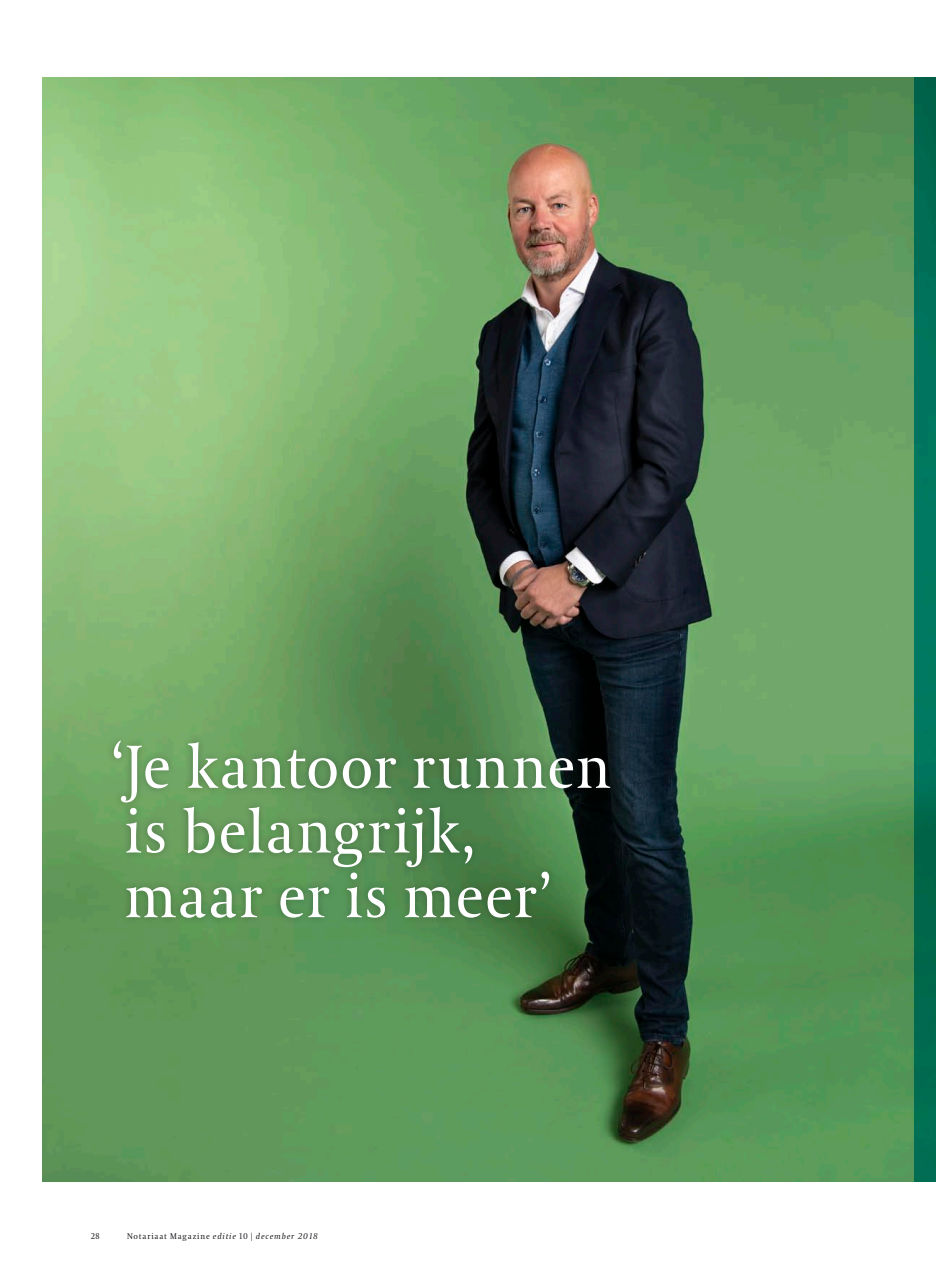
<style>
.page{position:relative;width:936px;height:1263px;background:#fff}
.page>*{position:absolute;margin:0;border:0;box-sizing:border-box;transform-origin:0 0}
.t1{font:60.45px/64.7px "VPRO Coranto";letter-spacing:.02em;color:#fff}
.t2{font:italic 8.25px "VPRO Coranto";letter-spacing:.1em;color:#1a1a1f}
.t3{font:8.25px "VPRO Coranto Cn";color:#1a1a1f}
.s1{font-style:normal}
.s2{font-family:"VPRO Coranto Cn";font-style:normal}
</style>
<div class="page">
<img style="left:43px;top:77px;width:871px;height:1104px">
<div style="left:106px;top:732px;width:604px;height:387px;background:#1a1a1f;opacity:.33"></div>
<svg style="left:914px;top:77px;width:21px;height:1104px;background:#006f56"></svg>
<p class="t1" style="left:112px;top:735px;width:500px">‘Je kantoor runnen is belangrijk, maar er is meer’</p>
<p class="t3" style="left:91px;top:1231px;width:10px">28</p>
<p class="t2" style="left:127px;top:1231px;width:192px"><span class="s1">Notariaat Magazine</span> editie <span class="s2">10 |</span> december 2018</p>
</div>
